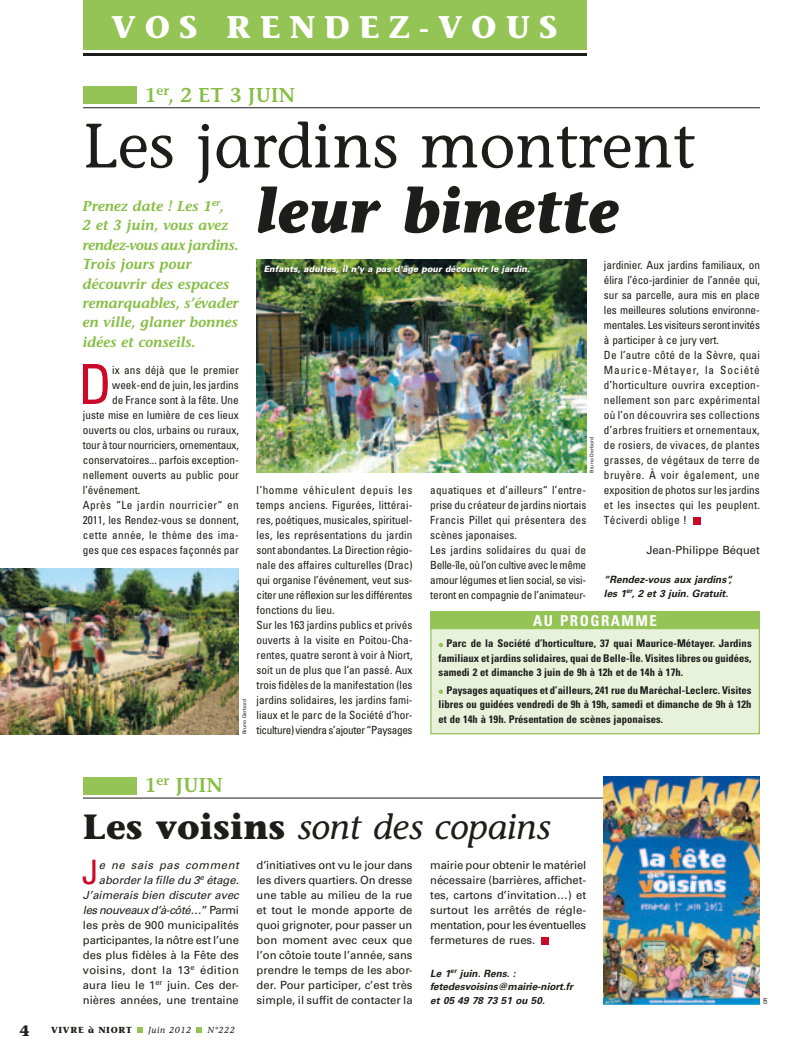
<style>
.page{position:relative;width:811px;height:1059px;background:#fff}
.page>*{position:absolute;margin:0;border:0;box-sizing:border-box;transform-origin:0 0}
.t1{font:62.5px "Stone Informal";color:#1d1d1b}
.t2{font:italic 700 62.5px "Stone Informal";color:#1d1d1b}
.t3{font:condensed 55.5px "Univers";color:#ca0a28}
.t4{font:italic 35px "Stone Informal";color:#1d1d1b}
.t5{font:condensed 33.62px "Univers";color:#ca0a28}
.t6{font:700 31.25px "Stone Informal";letter-spacing:.285em;color:#fff}
.t7{font:600 20px "Stone Informal";color:#86be45}
.t8{font:700 condensed 15px "Univers";letter-spacing:.1em;color:#fff}
.t9{font:700 15px "Stone Informal";color:#1d1d1b}
.t10{font:italic 600 14.38px/19.4px "Stone Informal";color:#86be45}
.t11{font:condensed 11.25px/15px "Univers";color:#1d1d1b}
.t12{font:11.25px/15px "Univers";color:#1d1d1b;text-align:justify}
.t13{font:condensed 11.25px/15px "Univers";letter-spacing:.02em;color:#1d1d1b}
.t14{font:condensed 11.25px "Univers";letter-spacing:-.02em;color:#1d1d1b}
.t15{font:condensed 11.25px "Univers";letter-spacing:.035em;color:#1d1d1b}
.t16{font:condensed 11.25px "Univers";letter-spacing:.03em;color:#1d1d1b}
.t17{font:700 condensed 10.62px/14.4px "Univers";color:#1d1d1b;text-align:justify}
.t18{font:italic 700 10px/13.8px "Univers";color:#1d1d1b}
.t19{font:italic 900 8.75px "Univers";letter-spacing:.005em;color:#fff;scale:.95 1}
.t20{font:italic 8.75px "Stone Informal";letter-spacing:.075em;color:#1d1d1b}
.t21{font:700 8.75px "Stone Informal";letter-spacing:.075em;color:#1d1d1b}
.t22{font:5px "Univers";color:#1d1d1b}
.s1{font-weight:700;font-style:normal}
.s2{font-style:italic}
</style>
<div class="page">
<div style="left:693px;top:517px;width:7px;height:7px;background:#ca0a28"></div>
<svg style="left:137px;top:1027px;width:6px;height:5px"></svg>
<svg style="left:197px;top:1027px;width:5px;height:5px"></svg>
<div style="left:83px;top:86px;width:53px;height:18px;background:#94c356"></div>
<hr style="left:83px;top:107px;width:677px;height:1px;background:#1d1d1b">
<div style="left:83px;top:0;width:503px;height:49px;background:#94c356"></div>
<hr style="left:83px;top:53px;width:503px;height:2px;background:#1d1d1b">
<div style="left:541px;top:937px;width:7px;height:7px;background:#ca0a28"></div>
<img style="left:0;top:568px;width:239px;height:166px">
<img style="left:257px;top:260px;width:329px;height:213px">
<div style="left:83px;top:777px;width:53px;height:17px;background:#94c356"></div>
<hr style="left:83px;top:798px;width:677px;height:1px;background:#1d1d1b">
<div style="left:431px;top:628px;width:328px;height:106px;background:#e8f1da"></div>
<svg style="left:439px;top:643px;width:4px;height:4px"></svg>
<svg style="left:439px;top:689px;width:4px;height:5px"></svg>
<div style="left:430px;top:628px;width:330px;height:106px;border:1px solid #94c356"></div>
<div style="left:430px;top:611px;width:330px;height:18px;background:#94c356"></div>
<img style="left:604px;top:777px;width:156px;height:227px">
<img style="left:261px;top:266px;width:268px;height:11px">
<h3 class="t6" style="left:112px;top:7px;width:447px">VOS RENDEZ-VOUS</h3>
<h3 class="t7" style="left:145px;top:83px;width:151px">1<sup>ER</sup>, 2 ET 3 JUIN</h3>
<h1 class="t1" style="left:83px;top:109px;width:613px">Les jardins montrent</h1>
<h1 class="t2" style="left:257px;top:173px;width:365px">leur binette</h1>
<p class="t10" style="left:83px;top:196px;width:157px">Prenez date ! Les 1<sup>er</sup>,<br>2 et 3 juin, vous avez rendez-vous aux jardins.<br>Trois jours pour découvrir des espaces remarquables, s’évader en ville, glaner bonnes idées et conseils.</p>
<p class="t13" style="left:604px;top:257px;width:158px">jardinier. Aux jardins familiaux, on élira l’éco-jardinier de l’année qui, sur sa parcelle, aura mis en place les meilleures solutions environne&shy;mentales. Les visiteurs seront invités à participer à ce jury vert.<br>De l’autre côté de la Sèvre, quai Maurice-Métayer, la Société d’horticulture ouvrira exception&shy;nellement son parc expérimental où l’on découvrira ses collections d’arbres fruitiers et ornementaux, de rosiers, de vivaces, de plantes grasses, de végétaux de terre de bruyère. À voir également, une exposition de photos sur les jardins et les insectes qui les peuplent.<br>Téciverdi oblige !</p>
<p class="t12" style="left:646px;top:543px;width:115px">Jean-Philippe Béquet</p>
<p class="t18" style="left:604px;top:572px;width:129px">“Rendez-vous aux jardins“, les 1<sup>er</sup>, 2 et 3 juin. Gratuit.</p>
<p class="t19" style="left:264px;top:263px;width:282px">Enfants, adultes, il n'y a pas d'âge pour découvrir le jardin.</p>
<h2 class="t3" style="left:78px;top:349px;width:35px">D</h2>
<p class="t11" style="left:112px;top:362px;width:128px">ix ans déjà que le premier</p>
<p class="t11" style="left:112px;top:377px;width:128px">week-end de juin, les jardins</p>
<p class="t11" style="left:112px;top:392px;width:128px">de France sont à la fête. Une</p>
<p class="t11" style="left:83px;top:407px;width:157px">juste mise en lumière de ces lieux</p>
<p class="t11" style="left:83px;top:422px;width:157px">ouverts ou clos, urbains ou ruraux,</p>
<p class="t14" style="left:83px;top:438px;width:157px">tour à tour nourriciers, ornementaux,</p>
<p class="t11" style="left:83px;top:452px;width:157px">conservatoires... parfois exception-</p>
<p class="t11" style="left:83px;top:467px;width:157px">nellement ouverts au public pour</p>
<p class="t11" style="left:83px;top:482px;width:59px">l’événement.</p>
<p class="t15" style="left:83px;top:498px;width:157px">Après “Le jardin nourricier“ en</p>
<p class="t11" style="left:83px;top:512px;width:157px">2011, les Rendez-vous se donnent,</p>
<p class="t16" style="left:83px;top:528px;width:157px">cette année, le thème des ima-</p>
<p class="t11" style="left:83px;top:542px;width:157px">ges que ces espaces façonnés par</p>
<p class="t22" style="left:588px;top:473px;width:37px;rotate:-90deg">Bruno Derbord</p>
<p class="t11" style="left:257px;top:482px;width:157px">l’homme véhiculent depuis les temps anciens. Figurées, littérai&shy;res, poétiques, musicales, spirituel&shy;les, les représentations du jardin sont abondantes. La Direction régio&shy;nale des affaires culturelles (Drac) qui organise l’événement, veut sus&shy;citer une réflexion sur les différentes fonctions du lieu.<br>Sur les 163 jardins publics et privés ouverts à la visite en Poitou-Cha&shy;rentes, quatre seront à voir à Niort, soit un de plus que l’an passé. Aux trois fidèles de la manifestation (les jardins solidaires, les jardins fami&shy;liaux et le parc de la Société d’hor&shy;ticulture) viendra s’ajouter “Paysages</p>
<p class="t11" style="left:430px;top:482px;width:158px">aquatiques et d’ailleurs“ l’entre&shy;prise du créateur de jardins niortais Francis Pillet qui présentera des scènes japonaises.<br>Les jardins solidaires du quai de Belle-île, où l’on cultive avec le même amour légumes et lien social, se visi&shy;teront en compagnie de l’animateur-</p>
<h3 class="t8" style="left:533px;top:612px;width:91px">Au programme</h3>
<p class="t17" style="left:439px;top:636px;width:315px;text-indent:8px">Parc de la Société d’horticulture, 37 quai Maurice-Métayer. Jardins familiaux et jardins solidaires, quai de Belle-Île. Visites libres ou guidées, samedi 2 et dimanche 3 juin de 9h à 12h et de 14h à 17h.</p>
<p class="t17" style="left:439px;top:683px;width:314px;text-indent:8px">Paysages aquatiques et d’ailleurs, 241 rue du Maréchal-Leclerc. Visites libres ou guidées vendredi de 9h à 19h, samedi et dimanche de 9h à 12h et de 14h à 19h. Présentation de scènes japonaises.</p>
<p class="t22" style="left:241px;top:734px;width:37px;rotate:-90deg">Bruno Derbord</p>
<h3 class="t7" style="left:145px;top:773px;width:79px">1<sup>ER</sup> JUIN</h3>
<h3 class="t4" style="left:83px;top:805px;width:469px"><span class="s1">LES VOISINS</span> sont des copains</h3>
<h3 class="t5" style="left:82px;top:851px;width:18px">J</h3>
<p class="t12" style="left:83px;top:858px;width:157px;text-align:right"><span class="s2">e ne sais pas comment aborder la fille du 3</span><sup>e</sup> <span class="s2">étage.<br>J’aimerais bien discuter avec les nouveaux d’à-côté…</span>” Parmi les près de 900 municipalités participantes, la nôtre est l’une des plus fidèles à la Fête des voisins, dont la 13<sup>e</sup> édition aura lieu le 1<sup>er</sup> juin. Ces der&shy;nières années, une trentaine</p>
<p class="t12" style="left:257px;top:858px;width:157px">d’initiatives ont vu le jour dans les divers quartiers. On dresse une table au milieu de la rue et tout le monde apporte de quoi grignoter, pour passer un bon moment avec ceux que l’on côtoie toute l’année, sans prendre le temps de les abor&shy;der. Pour participer, c’est très simple, il suffit de contacter la</p>
<p class="t12" style="left:430px;top:858px;width:157px">mairie pour obtenir le matériel nécessaire (barrières, affichet&shy;tes, cartons d’invitation…) et surtout les arrêtés de régle&shy;mentation, pour les éventuelles fermetures de rues.</p>
<p class="t18" style="left:430px;top:966px;width:144px">Le 1<sup>er</sup> juin. Rens. : fetedesvoisins@mairie-niort.fr et 05 49 78 73 51 ou 50.</p>
<h3 class="t9" style="left:20px;top:1021px;width:11px">4</h3>
<p class="t21" style="left:51px;top:1024px;width:83px">VIVRE À NIORT</p>
<p class="t20" style="left:148px;top:1024px;width:45px">Juin 2012</p>
<p class="t20" style="left:207px;top:1024px;width:29px">N°222</p>
<p class="t22" style="left:762px;top:1004px;width:8px;rotate:-90deg">DR</p>
</div>
